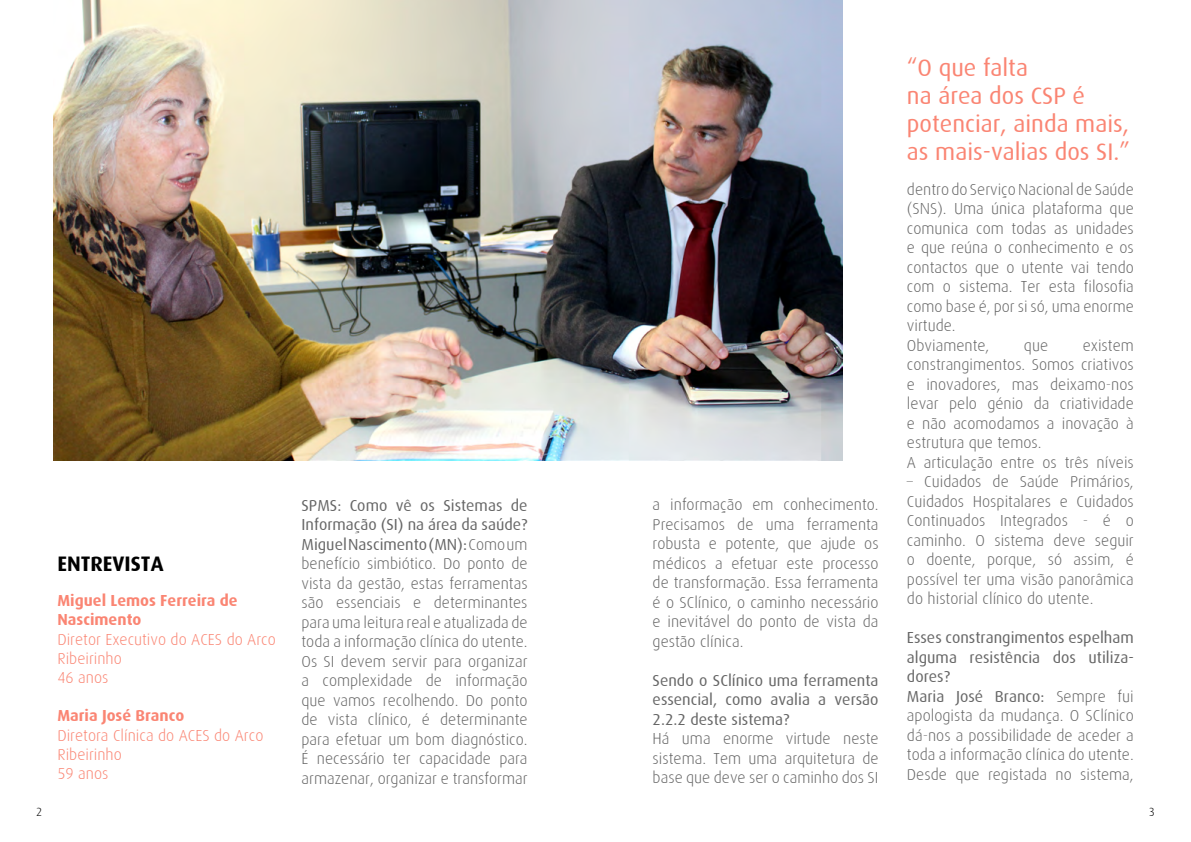
<style>
.page{position:relative;width:1191px;height:842px;background:#fff}
.page>*{position:absolute;margin:0;border:0;box-sizing:border-box;transform-origin:0 0}
.t1{font:24px/28px "Dax";color:#fa8573}
.t2{font:700 21px "Dax";color:#000}
.t3{font:300 16px/19.5px "Dax";color:#666;text-align:justify}
.t4{font:300 16px/19.2px "Dax";color:#fa8573}
.t5{font:16px/19.5px "Dax";color:#666;text-align:justify}
.t6{font:700 16px/19.2px "Dax";color:#fa8573}
.t7{font:300 12px "Dax";color:#000}
.s1{font-weight:400}
</style>
<div class="page">
<img style="left:54px;top:0;width:788px;height:460px">
<h2 class="t2" style="left:57px;top:552px;width:108px">ENTREVISTA</h2>
<p class="t6" style="left:57px;top:591px;width:182px">Miguel Lemos Ferreira de<br>Nascimento</p>
<p class="t4" style="left:57px;top:630px;width:220px">Diretor Executivo do ACES do Arco<br>Ribeirinho<br>46 anos</p>
<p class="t6" style="left:57px;top:706px;width:128px">Maria José Branco</p>
<p class="t4" style="left:57px;top:726px;width:207px">Diretora Clínica do ACES do Arco<br>Ribeirinho<br>59 anos</p>
<p class="t3" style="left:301px;top:496px;width:228px"><span class="s1">SPMS: Como vê os Sistemas de Informação (SI) na área da saúde?<br>Miguel Nascimento (MN):</span> Como um benefício simbiótico. Do ponto de vista da gestão, estas ferramentas são essenciais e determinantes para uma leitura real e atualizada de toda a informação clínica do utente.<br>Os SI devem servir para organizar a complexidade de informação que vamos recolhendo. Do ponto de vista clínico, é determinante para efetuar um bom diagnóstico.<br>É necessário ter capacidade para armazenar, organizar e transformar</p>
<p class="t3" style="left:652px;top:495px;width:227px">a informação em conhecimento.<br>Precisamos de uma ferramenta robusta e potente, que ajude os médicos a efetuar este processo de transformação. Essa ferramenta é o SClínico, o caminho necessário e inevitável do ponto de vista da gestão clínica.</p>
<p class="t5" style="left:652px;top:671px;width:227px">Sendo o SClínico uma ferramenta essencial, como avalia a versão 2.2.2 deste sistema?</p>
<p class="t3" style="left:652px;top:729px;width:227px">Há uma enorme virtude neste sistema. Tem uma arquitetura de base que deve ser o caminho dos SI</p>
<h1 class="t1" style="left:907px;top:54px;width:224px">“O que falta<br>na área dos CSP é potenciar, ainda mais, as mais-valias dos SI.”</h1>
<p class="t3" style="left:907px;top:180px;width:228px;text-align:left">dentro do Serviço Nacional de Saúde (SNS). Uma única plataforma que comunica com todas as unidades e que reúna o conhecimento e os contactos que o utente vai tendo com o sistema. Ter esta filosofia como base é, por si só, uma enorme virtude.<br>Obviamente,</p>
<p class="t3" style="left:907px;top:336px;width:228px;text-align:left;text-indent:176px">existem constrangimentos. Somos criativos e inovadores, mas deixamo-nos levar pelo génio da criatividade e não acomodamos a inovação à estrutura que temos.<br>A articulação entre os três níveis</p>
<p class="t3" style="left:907px;top:472px;width:228px">– Cuidados de Saúde Primários, Cuidados Hospitalares e Cuidados Continuados Integrados - é o caminho. O sistema deve seguir o doente, porque, só assim, é possível ter uma visão panorâmica do historial clínico do utente.</p>
<p class="t3" style="left:907px;top:628px;width:228px;text-align:left"><span class="s1">Esses constrangimentos espelham alguma resistência dos utiliza&shy;dores?<br>Maria José Branco:</span> Sempre fui apologista da mudança. O SClínico dá-nos a possibilidade de aceder a toda a informação clínica do utente.<br>Desde que registada no sistema,</p>
<p class="t3" style="left:1024px;top:336px;width:26px">que</p>
<p class="t7" style="left:36px;top:806px;width:8px">2</p>
<p class="t7" style="left:1148px;top:806px;width:8px">3</p>
</div>
